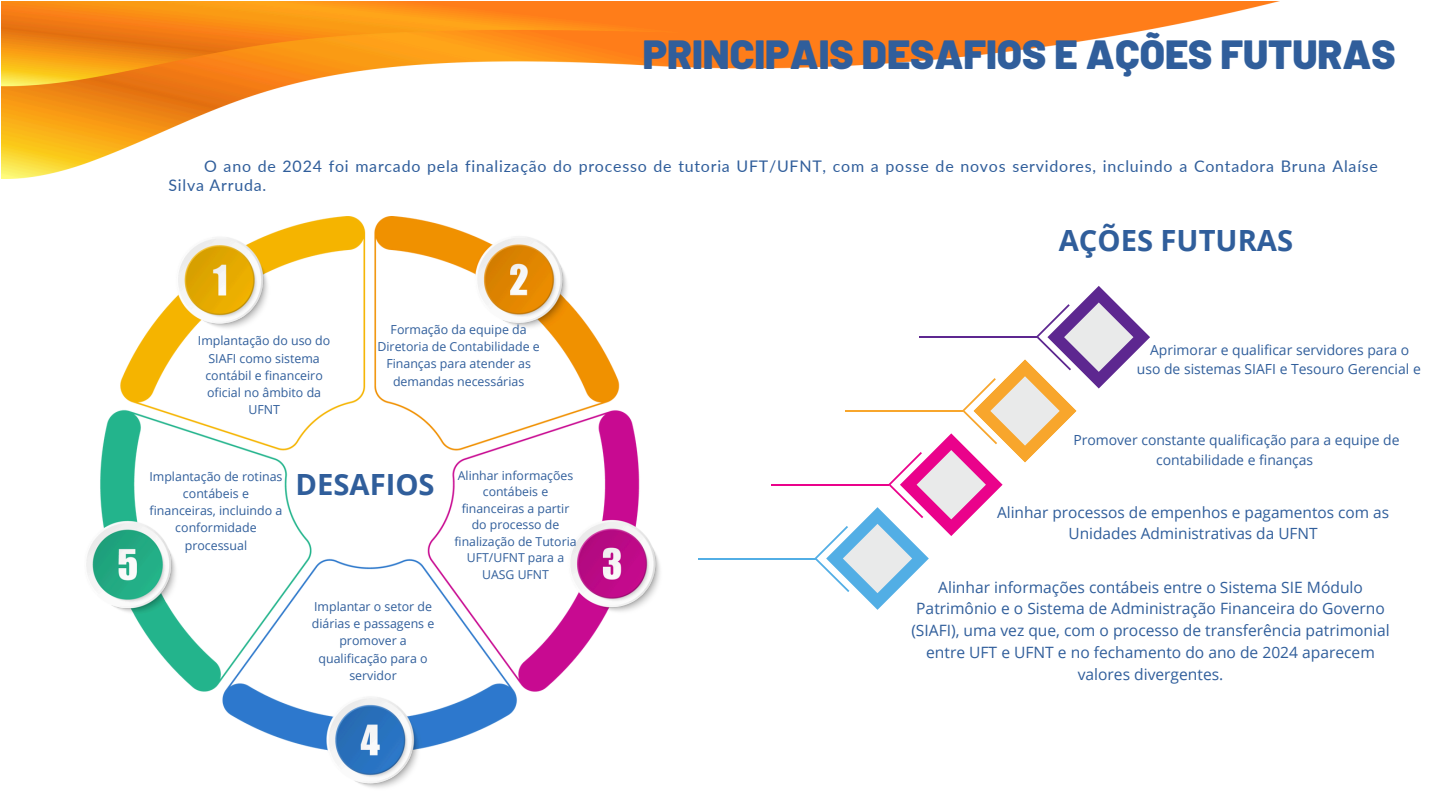
<style>
.page{position:relative;width:1440px;height:810px;background:#fff}
.page>*{position:absolute;margin:0;border:0;box-sizing:border-box;transform-origin:0 0}
.t1{font:900 40.7px "Barlow";color:#305e9b}
.t2{font:700 29.2px "Open Sans";color:#305e9b}
.t3{font:16px/18.8px "Lato";letter-spacing:.045em;color:#305e9b}
.t4{font:15.6px/21.8px "Open Sans";color:#305e9b;text-align:center}
.t5{font:15.4px/21px "Open Sans";color:#305e9b;text-align:center}
.t6{font:13.9px/19.5px "Open Sans";color:#305e9b;text-align:center}
.t7{font:12.4px/17.2px "Open Sans";color:#305e9b;text-align:center}
.t8{font:12.3px/16.5px "Open Sans";color:#305e9b;text-align:center}
</style>
<div class="page">
<img style="left:86px;top:217px;width:574px;height:571px">
<hr style="left:698px;top:558px;width:117px;height:1px;background:#52aee5">
<hr style="left:772px;top:484px;width:117px;height:1px;background:#ea028b">
<svg style="left:814px;top:286px;width:336px;height:324px"></svg>
<img style="left:2px;top:2px;width:1274px;height:177px">
<h1 class="t1" style="left:643px;top:29px;width:755px">PRINCIPAIS DESAFIOS E AÇÕES FUTURAS</h1>
<p class="t3" style="left:169px;top:156px;width:1211px;text-indent:36px">O ano de 2024 foi marcado pela finalização do processo de tutoria UFT/UFNT, com a posse de novos servidores, incluindo a Contadora Bruna Alaíse<br>Silva Arruda.</p>
<h3 class="t7" style="left:198px;top:332px;width:134px">Implantação do uso do<br>SIAFI como sistema contábil e financeiro oficial no âmbito da<br>UFNT</h3>
<p class="t7" style="left:377px;top:320px;width:164px">Formação da equipe da<br>Diretoria de Contabilidade e<br>Finanças para atender as demandas necessárias</p>
<p class="t7" style="left:149px;top:467px;width:135px">Implantação de rotinas contábeis e financeiras, incluindo a conformidade processual</p>
<p class="t8" style="left:454px;top:467px;width:124px">Alinhar informações contábeis e financeiras a partir do processo de finalização de Tutoria<br>UFT/UFNT para a<br>UASG UFNT</p>
<h2 class="t2" style="left:296px;top:464px;width:141px">DESAFIOS</h2>
<p class="t7" style="left:312px;top:597px;width:124px">Implantar o setor de diárias e passagens e promover a qualificação para o servidor</p>
<h2 class="t2" style="left:1059px;top:220px;width:236px">AÇÕES FUTURAS</h2>
<p class="t6" style="left:1137px;top:339px;width:285px">Aprimorar e qualificar servidores para o uso de sistemas SIAFI e Tesouro Gerencial e</p>
<p class="t6" style="left:1073px;top:430px;width:328px">Promover constante qualificação para a equipe de contabilidade e finanças</p>
<p class="t5" style="left:997px;top:501px;width:394px">Alinhar processos de empenhos e pagamentos com as<br>Unidades Administrativas da UFNT</p>
<h4 class="t4" style="left:911px;top:576px;width:480px">Alinhar informações contábeis entre o Sistema SIE Módulo Patrimônio e o Sistema de Administração Financeira do Governo (SIAFI), uma vez que, com o processo de transferência patrimonial entre UFT e UFNT e no fechamento do ano de 2024 aparecem valores divergentes.</h4>
</div>
